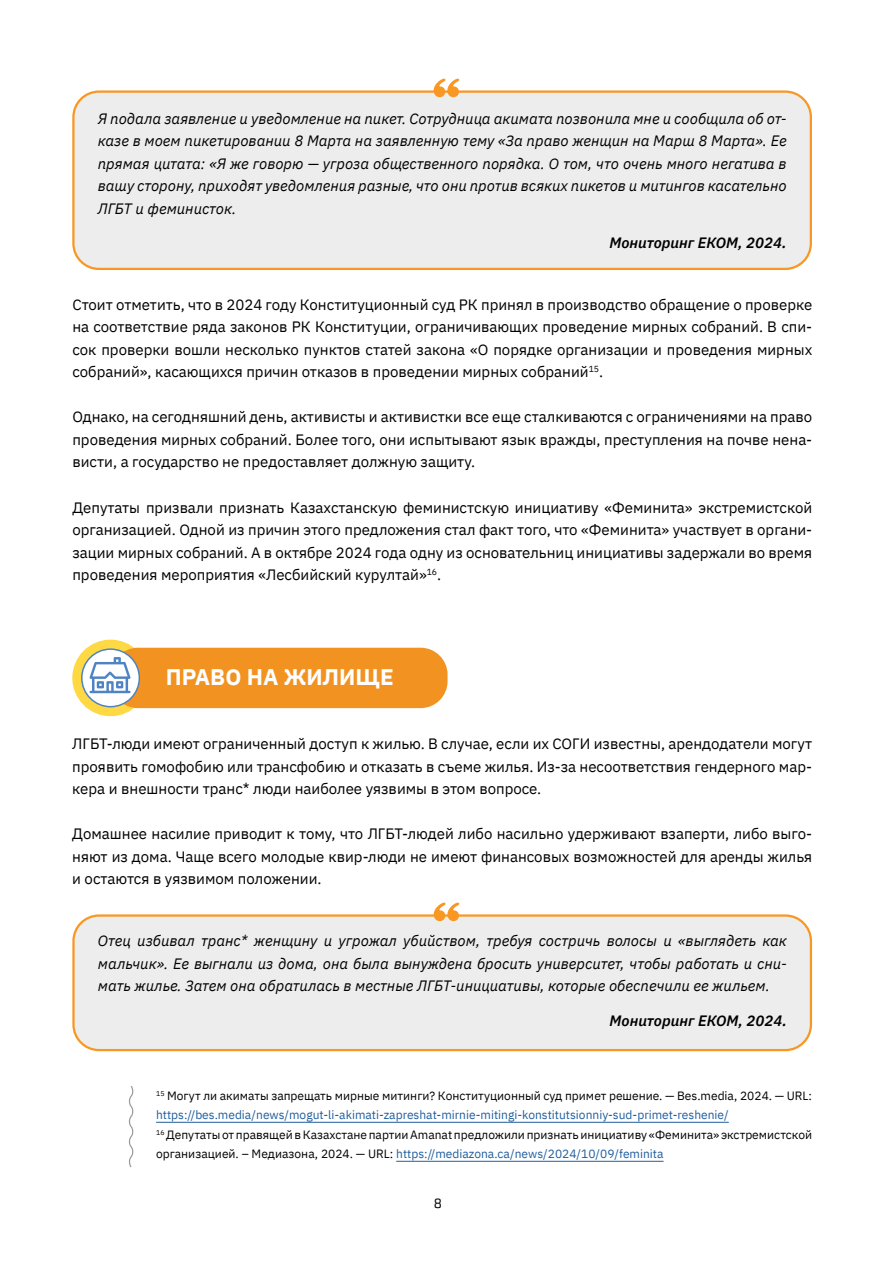
<style>
.page{position:relative;width:893px;height:1263px;background:#fff}
.page>*{position:absolute;margin:0;border:0;box-sizing:border-box;transform-origin:0 0}
.t1{font:700 22.5px "IBM Plex Sans";color:#fff}
.t2{font:15px/22.5px "IBM Plex Sans";color:#000;text-align:justify}
.t3{font:italic 15px/22.5px "IBM Plex Sans";color:#000;text-align:justify}
.t4{font:italic 600 15px "IBM Plex Sans";color:#000}
.t5{font:13.5px "Exo 2";color:#000}
.t6{font:12px/19.5px "IBM Plex Sans";color:#000}
.s1{color:#215e9e}
</style>
<div class="page">
<div style="left:73px;top:915px;width:738px;height:135px;background:#ededed;border-radius:26px"></div>
<div style="left:72px;top:914px;width:740px;height:137px;border:2px solid #f89721;border-radius:26px"></div>
<svg style="left:434px;top:902px;width:25px;height:19px"></svg>
<hr style="left:156px;top:1122px;width:573px;height:1px;background:#215e9e">
<hr style="left:396px;top:1161px;width:267px;height:1px;background:#215e9e">
<svg style="left:129px;top:1086px;width:5px;height:82px"></svg>
<div style="left:73px;top:92px;width:738px;height:177px;background:#ededed;border-radius:26px"></div>
<div style="left:72px;top:90px;width:740px;height:180px;border:2px solid #f89721;border-radius:26px"></div>
<svg style="left:434px;top:79px;width:25px;height:18px"></svg>
<div style="left:72px;top:640px;width:77px;height:76px;background:#ffd944;border-radius:50%"></div>
<div style="left:111px;top:648px;width:337px;height:60px;background:#f29220;border-radius:27px"></div>
<svg style="left:82px;top:649px;width:57px;height:58px"></svg>
<div style="left:81px;top:648px;width:59px;height:59px;border:2px solid #4f83c3;border-radius:50%"></div>
<svg style="left:89px;top:657px;width:42px;height:36px;background:#bccfe8"></svg>
<p class="t3" style="left:98px;top:106px;width:690px">Я подала заявление и уведомление на пикет. Сотрудница акимата позвонила мне и сообщила об от&shy;казе в моем пикетировании 8 Марта на заявленную тему «За право женщин на Марш 8 Марта». Ее прямая цитата: «Я же говорю — угроза общественного порядка. О том, что очень много негатива в вашу сторону, приходят уведомления разные, что они против всяких пикетов и митингов касательно ЛГБТ и феминисток.</p>
<p class="t4" style="left:609px;top:231px;width:179px">Мониторинг ЕКОМ, 2024.</p>
<p class="t2" style="left:72px;top:292px;width:741px">Стоит отметить, что в 2024 году Конституционный суд РК принял в производство обращение о проверке на соответствие ряда законов РК Конституции, ограничивающих проведение мирных собраний. В спи&shy;сок проверки вошли несколько пунктов статей закона «О порядке организации и проведения мирных собраний», касающихся причин отказов в проведении мирных собраний<sup>15</sup>.</p>
<p class="t2" style="left:72px;top:405px;width:741px">Однако, на сегодняшний день, активисты и активистки все еще сталкиваются с ограничениями на право проведения мирных собраний. Более того, они испытывают язык вражды, преступления на почве нена&shy;висти, а государство не предоставляет должную защиту.</p>
<p class="t2" style="left:72px;top:495px;width:741px">Депутаты призвали признать Казахстанскую феминистскую инициативу «Феминита» экстремистской организацией. Одной из причин этого предложения стал факт того, что «Феминита» участвует в органи&shy;зации мирных собраний. А в октябре 2024 года одну из основательниц инициативы задержали во время проведения мероприятия «Лесбийский курултай»<sup>16</sup>.</p>
<h1 class="t1" style="left:166px;top:659px;width:229px">ПРАВО НА ЖИЛИЩЕ</h1>
<p class="t2" style="left:72px;top:731px;width:741px">ЛГБТ-люди имеют ограниченный доступ к жилью. В случае, если их СОГИ известны, арендодатели могут проявить гомофобию или трансфобию и отказать в съеме жилья. Из-за несоответствия гендерного мар&shy;кера и внешности транс* люди наиболее уязвимы в этом вопросе.</p>
<p class="t2" style="left:72px;top:821px;width:741px">Домашнее насилие приводит к тому, что ЛГБТ-людей либо насильно удерживают взаперти, либо выго&shy;няют из дома. Чаще всего молодые квир-люди не имеют финансовых возможностей для аренды жилья и остаются в уязвимом положении.</p>
<p class="t3" style="left:98px;top:928px;width:690px">Отец избивал транс* женщину и угрожал убийством, требуя состричь волосы и «выглядеть как мальчик». Ее выгнали из дома, она была вынуждена бросить университет, чтобы работать и сни&shy;мать жилье. Затем она обратилась в местные ЛГБТ-инициативы, которые обеспечили ее жильем.</p>
<p class="t4" style="left:610px;top:1009px;width:179px">Мониторинг ЕКОМ, 2024.</p>
<p class="t6" style="left:156px;top:1085px;width:657px"><sup>15</sup> Могут ли акиматы запрещать мирные митинги? Конституционный суд примет решение. — Bes.media, 2024. — URL: <span class="s1">https://bes.media/news/mogut-li-akimati-zapreshat-mirnie-mitingi-konstitutsionniy-sud-primet-reshenie/<br></span><sup>16</sup> Депутаты от правящей в Казахстане партии Amanat предложили признать инициативу «Феминита» экстремистской организацией. – Медиазона, 2024. — URL: <span class="s1">https://mediazona.ca/news/2024/10/09/feminita</span></p>
<p class="t5" style="left:434px;top:1195px;width:10px">8</p>
</div>
